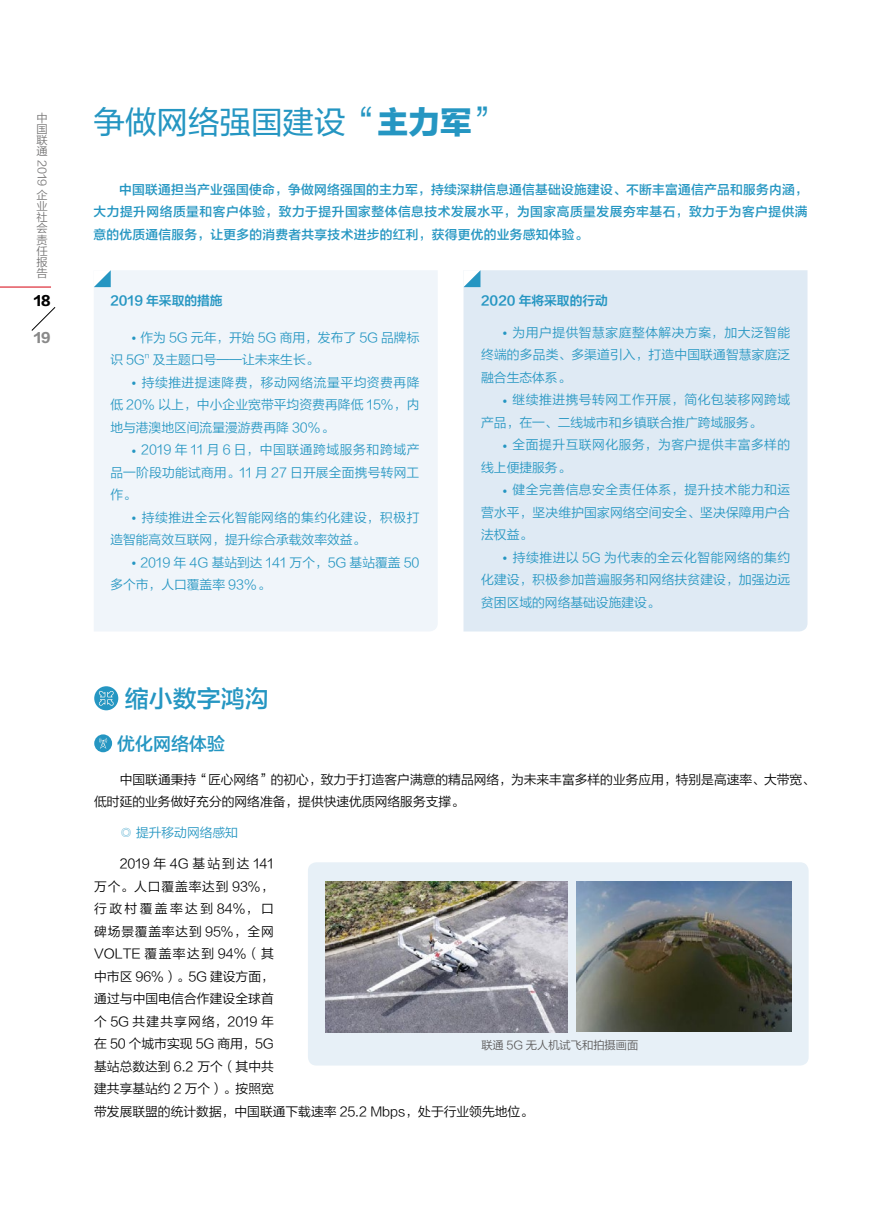
<style>
.page{position:relative;width:893px;height:1212px;background:#fff}
.page>*{position:absolute;margin:0;border:0;box-sizing:border-box;transform-origin:0 0}
.t1{font:31.5px "FZLTHK GBK1 0";color:#2596c2}
.t2{font:24px "FZLTZHK GBK1 0";color:#2596c2}
.t3{font:18px "FZLTZHK GBK1 0";color:#2596c2}
.t4{font:12.75px/22.5px "FZLTXIHK GBK1 0";letter-spacing:.01em;color:#2596c2;text-align:justify}
.t5{font:12.75px/22.5px "FZLTXIHK GBK1 0";color:#000}
.t6{font:12.75px/22.5px "FZLTZHK GBK1 0";letter-spacing:.02em;color:#2596c2;text-align:justify}
.t7{font:12.75px/22.5px "FZLTXIHK GBK1 0";letter-spacing:.04em;color:#2596c2}
.t8{font:12.75px "FZLTZCHK GBK1 0";color:#2596c2}
.t9{font:12.75px "FZLTTHK GBK1 0";color:#898989}
.t10{font:12.75px "FZLTTHK GBK1 0";color:#000}
.t11{font:11.25px/11.2px "FZLTXIHK GBK1 0";color:#727171;text-align:justify}
.t12{font:11.25px "FZLTXIHK GBK1 0";color:#595757}
.t13{font:7.5px "FZLTXIHK GBK1 0";color:#2596c2}
.s1{font-family:"FZLTTHK GBK1 0"}
.s2{font-family:"Minion Pro"}
</style>
<div class="page">
<svg style="left:31px;top:307px;width:25px;height:24px"></svg>
<hr style="left:0;top:287px;width:51px;height:1px;background:#d7000f">
<div style="left:94px;top:686px;width:24px;height:24px;background:#2596c2;border-radius:50%"></div>
<svg style="left:99px;top:691px;width:15px;height:15px"></svg>
<div style="left:94px;top:734px;width:18px;height:18px;background:#2596c2;border-radius:50%"></div>
<svg style="left:99px;top:738px;width:8px;height:11px"></svg>
<div style="left:94px;top:270px;width:344px;height:361px;background:#f0f5fa"></div>
<div style="left:463px;top:270px;width:344px;height:361px;background:#dfeaf4"></div>
<svg style="left:94px;top:270px;width:17px;height:17px"></svg>
<svg style="left:463px;top:270px;width:17px;height:17px"></svg>
<div style="left:308px;top:862px;width:501px;height:203px;background:#e7f0f7;border-radius:9px"></div>
<img style="left:326px;top:881px;width:241px;height:151px">
<img style="left:577px;top:881px;width:215px;height:150px">
<p class="t11" style="left:37px;top:112px;width:12px">中国联通</p>
<p class="t11" style="left:47px;top:160px;width:28px;rotate:90deg">2019</p>
<p class="t11" style="left:37px;top:189px;width:12px">企业社会责任报告</p>
<h1 class="t1" style="left:94px;top:105px;width:411px">争做网络强国建设“<span class="s1">主力军</span>”</h1>
<p class="t6" style="left:94px;top:179px;width:716px;text-indent:26px">中国联通担当产业强国使命，争做网络强国的主力军，持续深耕信息通信基础设施建设、不断丰富通信产品和服务内涵，大力提升网络质量和客户体验，致力于提升国家整体信息技术发展水平，为国家高质量发展夯牢基石，致力于为客户提供满意的优质通信服务，让更多的消费者共享技术进步的红利，获得更优的业务感知体验。</p>
<p class="t10" style="left:34px;top:294px;width:18px">18</p>
<p class="t9" style="left:34px;top:330px;width:18px">19</p>
<p class="t8" style="left:110px;top:294px;width:114px">2019 年采取的措施</p>
<p class="t8" style="left:481px;top:294px;width:128px">2020 年将采取的行动</p>
<p class="t4" style="left:110px;top:326px;width:311px;text-indent:21px"><span class="s2">•</span> 作为 5G 元年，开始 5G 商用，发布了 5G 品牌标识 5G</p>
<p class="t4" style="left:481px;top:321px;width:311px;text-indent:21px"><span class="s2">•</span> 为用户提供智慧家庭整体解决方案，加大泛智能终端的多品类、多渠道引入，打造中国联通智慧家庭泛融合生态体系。</p>
<p class="t7" style="left:481px;top:389px;width:311px;text-indent:21px"><span class="s2">•</span> 继续推进携号转网工作开展，简化包装移网跨域产品，在一、二线城市和乡镇联合推广跨域服务。</p>
<p class="t7" style="left:481px;top:434px;width:311px;text-indent:21px"><span class="s2">•</span> 全面提升互联网化服务，为客户提供丰富多样的线上便捷服务。</p>
<p class="t4" style="left:481px;top:479px;width:311px;text-indent:21px"><span class="s2">•</span> 健全完善信息安全责任体系，提升技术能力和运营水平，坚决维护国家网络空间安全、坚决保障用户合法权益。</p>
<p class="t4" style="left:481px;top:546px;width:311px;text-indent:21px"><span class="s2">•</span> 持续推进以 5G 为代表的全云化智能网络的集约化建设，积极参加普遍服务和网络扶贫建设，加强边远贫困区域的网络基础设施建设。</p>
<p class="t13" style="left:145px;top:351px;width:6px">n</p>
<p class="t4" style="left:153px;top:349px;width:167px">及主题口号——让未来生长。</p>
<p class="t4" style="left:110px;top:371px;width:311px;text-indent:21px"><span class="s2">•</span> 持续推进提速降费，移动网络流量平均资费再降低 20% 以上，中小企业宽带平均资费再降低 15%，内地与港澳地区间流量漫游费再降 30%。</p>
<p class="t4" style="left:110px;top:439px;width:311px;text-indent:21px"><span class="s2">•</span> 2019 年 11 月 6 日，中国联通跨域服务和跨域产品一阶段功能试商用。11 月 27 日开展全面携号转网工作。</p>
<p class="t7" style="left:110px;top:506px;width:311px;text-indent:21px"><span class="s2">•</span> 持续推进全云化智能网络的集约化建设，积极打造智能高效互联网，提升综合承载效率效益。</p>
<p class="t4" style="left:110px;top:551px;width:311px;text-indent:21px"><span class="s2">•</span> 2019 年 4G 基站到达 141 万个，5G 基站覆盖 50多个市，人口覆盖率 93%。</p>
<h2 class="t2" style="left:125px;top:685px;width:145px">缩小数字鸿沟</h2>
<h3 class="t3" style="left:117px;top:734px;width:109px">优化网络体验</h3>
<p class="t5" style="left:94px;top:768px;width:722px;text-indent:26px">中国联通秉持“匠心网络”的初心，致力于打造客户满意的精品网络，为未来丰富多样的业务应用，特别是高速率、大带宽、低时延的业务做好充分的网络准备，提供快速优质网络服务支撑。</p>
<p class="t4" style="left:120px;top:822px;width:120px">◎ 提升移动网络感知</p>
<p class="t5" style="left:94px;top:853px;width:440px;text-indent:26px">2019 年 4G 基站到达 141<br>万个。人口覆盖率达到 93%，<br>行政村覆盖率达到84%，口<br>碑场景覆盖率达到 95%，全网<br>VOLTE 覆盖率达到 94%（其<br>中市区 96%）。5G 建设方面，<br>通过与中国电信合作建设全球首<br>个 5G 共建共享网络，2019 年<br>在 50 个城市实现 5G 商用，5G<br>基站总数达到 6.2 万个（其中共<br>建共享基站约 2 万个）。按照宽<br>带发展联盟的统计数据，中国联通下载速率 25.2 Mbps，处于行业领先地位。</p>
<p class="t12" style="left:481px;top:1039px;width:159px">联通 5G 无人机试飞和拍摄画面</p>
</div>
